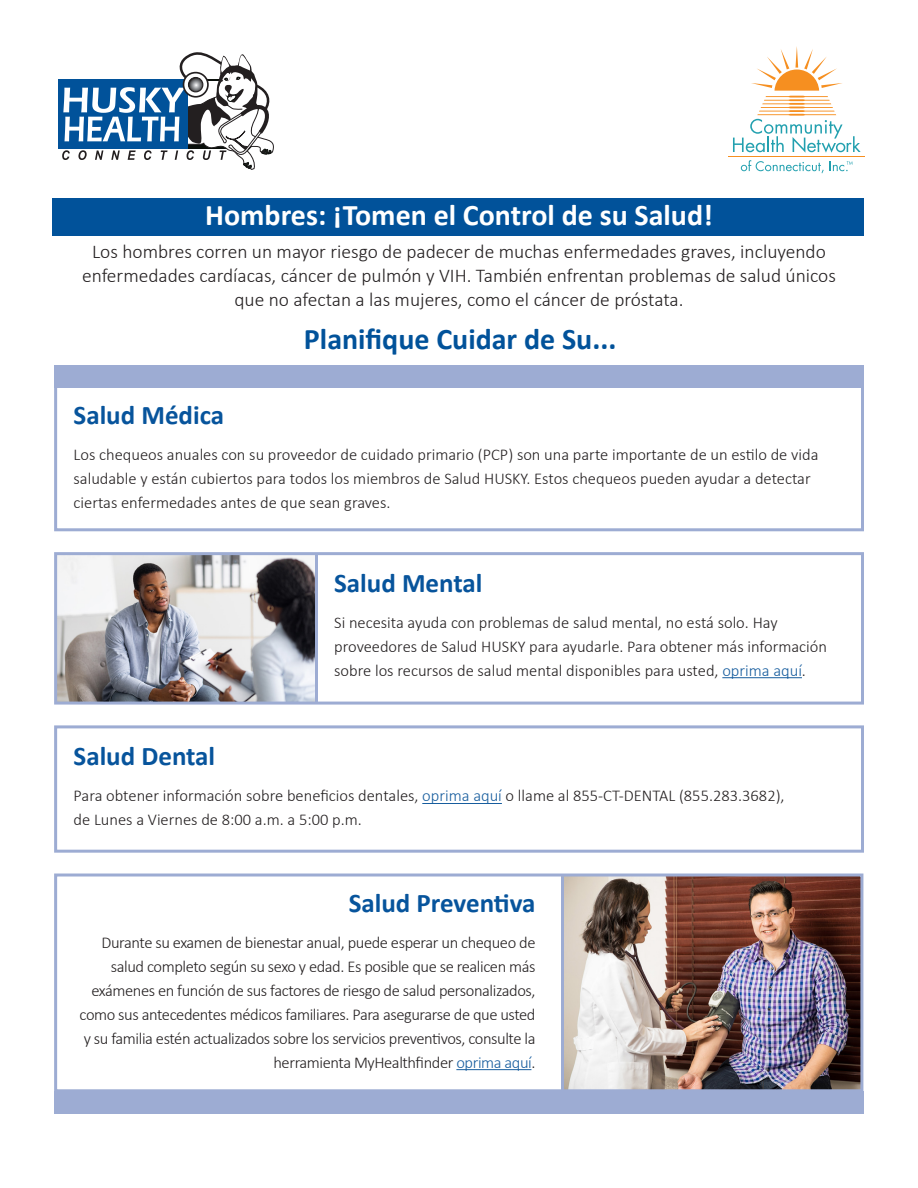
<style>
.page{position:relative;width:918px;height:1188px;background:#fff}
.page>*{position:absolute;margin:0;border:0;box-sizing:border-box;transform-origin:0 0}
.t1{font:700 30px "Calibri";color:#fff}
.Header_1{font:700 30px "Calibri";color:#01529a}
.Header_1-2{font:700 27px "Calibri";color:#07549c}
.t2{font:300 19.5px/24px "Calibri";color:#231f20;text-align:center}
.Body_Copy_2{font:300 16.5px/24px "Calibri";letter-spacing:-.005em;color:#231f20}
.Body_Copy_2-2{font:300 16.5px/24px "Calibri";letter-spacing:-.025em;color:#231f20;text-align:right}
.s1{color:#175d9e}
</style>
<div class="page">
<div style="left:52px;top:198px;width:812px;height:38px;background:#01529a"></div>
<div style="left:54px;top:365px;width:810px;height:23px;background:#9dacd3"></div>
<div style="left:54px;top:378px;width:810px;height:153px;border:3px solid #9dacd3"></div>
<div style="left:54px;top:725px;width:810px;height:128px;border:3px solid #9dacd3"></div>
<hr style="left:422px;top:803px;width:80px;height:1px;background:#175d9e">
<hr style="left:729px;top:157px;width:136px;height:1px;background:#f68f20">
<svg style="left:733px;top:46px;width:128px;height:107px"></svg>
<svg style="left:741px;top:160px;width:83px;height:13px"></svg>
<svg style="left:830px;top:161px;width:23px;height:10px"></svg>
<svg style="left:58px;top:52px;width:216px;height:118px"></svg>
<hr style="left:722px;top:677px;width:80px;height:1px;background:#175d9e">
<img style="left:58px;top:556px;width:257px;height:145px">
<div style="left:54px;top:552px;width:810px;height:153px;border:3px solid #9dacd3"></div>
<hr style="left:315px;top:554px;width:3px;height:148px;background:#9dacd3">
<div style="left:54px;top:1091px;width:809px;height:23px;background:#9dacd3"></div>
<img style="left:564px;top:878px;width:295px;height:210px">
<div style="left:54px;top:874px;width:809px;height:218px;border:3px solid #9dacd3"></div>
<hr style="left:456px;top:1069px;width:75px;height:1px;background:#175d9e">
<hr style="left:561px;top:876px;width:3px;height:220px;background:#9dacd3">
<p class="t1" style="left:205px;top:196px;width:509px">Hombres: ¡Tomen el Control de su Salud!</p>
<p class="t2" style="left:82px;top:239px;width:755px">Los hombres corren un mayor riesgo de padecer de muchas enfermedades graves, incluyendo enfermedades cardíacas, cáncer de pulmón y VIH. También enfrentan problemas de salud únicos que no afectan a las mujeres, como el cáncer de próstata.</p>
<p class="Header_1" style="left:304px;top:320px;width:314px">Planifique Cuidar de Su...</p>
<p class="Header_1-2" style="left:74px;top:398px;width:152px">Salud Médica</p>
<p class="Body_Copy_2" style="left:74px;top:441px;width:746px">Los chequeos anuales con su proveedor de cuidado primario (PCP) son una parte importante de un estilo de vida saludable y están cubiertos para todos los miembros de Salud HUSKY. Estos chequeos pueden ayudar a detectar ciertas enfermedades antes de que sean graves.</p>
<p class="Header_1-2" style="left:334px;top:565px;width:150px">Salud Mental</p>
<p class="Body_Copy_2" style="left:334px;top:609px;width:494px">Si necesita ayuda con problemas de salud mental, no está solo. Hay proveedores de Salud HUSKY para ayudarle. Para obtener más información sobre los recursos de salud mental disponibles para usted, <span class="s1">oprima aquí</span>.</p>
<p class="Header_1-2" style="left:74px;top:739px;width:143px">Salud Dental</p>
<p class="Body_Copy_2" style="left:74px;top:783px;width:713px">Para obtener información sobre beneficios dentales, <span class="s1">oprima aquí</span> o llame al 855-CT-DENTAL (855.283.3682), de Lunes a Viernes de 8:00 a.m. a 5:00 p.m.</p>
<p class="Header_1-2" style="left:349px;top:885px;width:188px">Salud Preventiva</p>
<p class="Body_Copy_2-2" style="left:80px;top:929px;width:458px">Durante su examen de bienestar anual, puede esperar un chequeo de salud completo según su sexo y edad. Es posible que se realicen más exámenes en función de sus factores de riesgo de salud personalizados, como sus antecedentes médicos familiares. Para asegurarse de que usted y su familia estén actualizados sobre los servicios preventivos, consulte la herramienta MyHealthfinder <span class="s1">oprima aquí</span>.</p>
</div>
